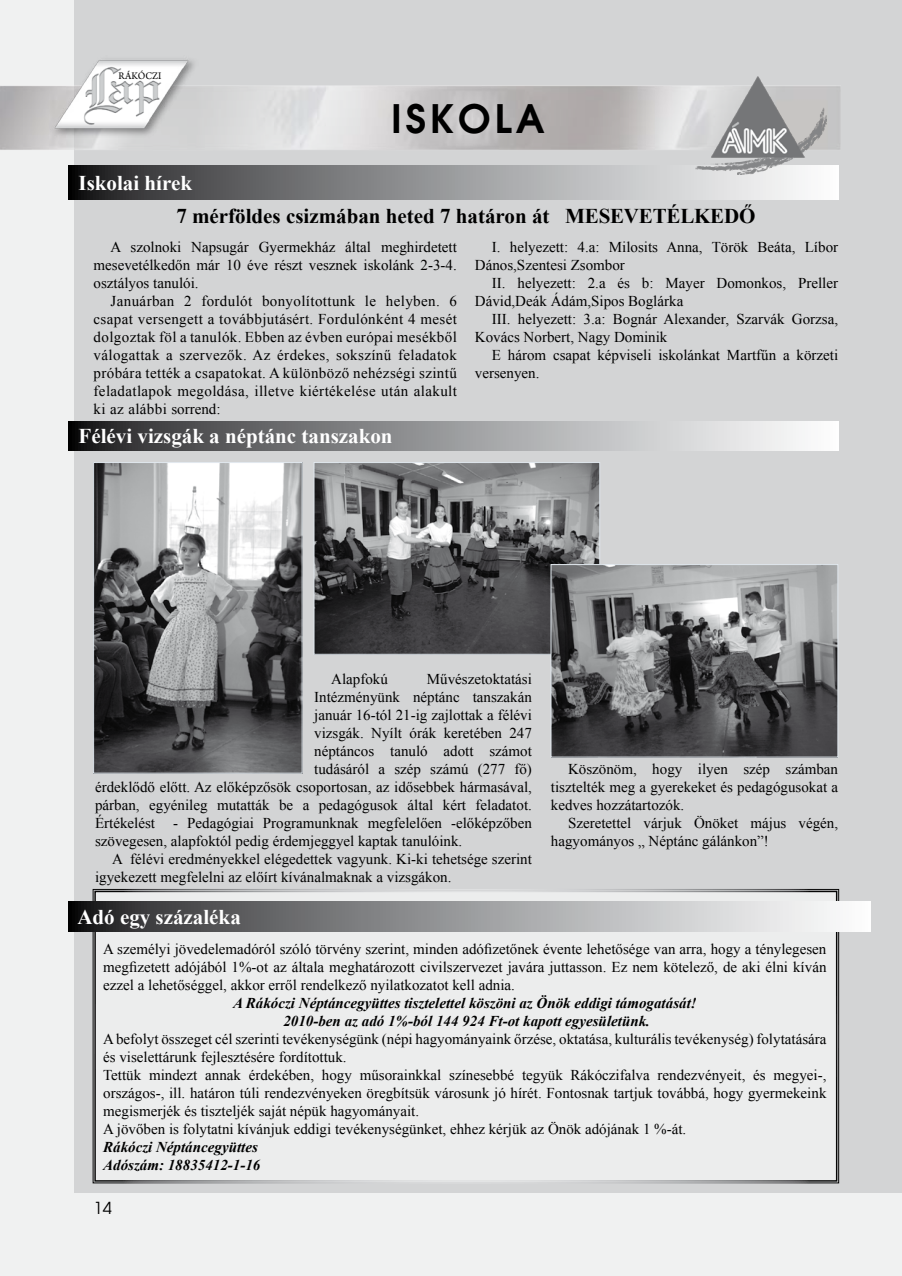
<style>
.page{position:relative;width:902px;height:1276px;background:#fff}
.page>*{position:absolute;margin:0;border:0;box-sizing:border-box;transform-origin:0 0}
.t1{font:700 39px "Avalon";letter-spacing:.1em;color:#000}
.t2{font:700 21px "Times New Roman";color:#fff}
.t3{font:700 21px "Times New Roman";color:#000}
.t4{font:16.5px "Avalon";color:#000}
.t5{font:15px/18px "Times New Roman";color:#000}
.t6{font:italic 700 15px/18px "Times New Roman";color:#000;text-align:center}
.t7{font:10.65px "Arno Pro";letter-spacing:.005em;color:#000;scale:.96 1}
</style>
<div class="page">
<div style="left:0;top:0;width:901px;height:1276px;background:#f0f1f1"></div>
<div style="left:75px;top:0;width:826px;height:1192px;background:#d3d4d5"></div>
<img style="left:0;top:31px;width:840px;height:172px">
<img style="left:51px;top:56px;width:148px;height:82px">
<svg style="left:68px;top:165px;width:770px;height:35px"></svg>
<img style="left:695px;top:77px;width:131px;height:98px">
<img style="left:95px;top:464px;width:205px;height:307px">
<div style="left:93px;top:462px;width:209px;height:311px;border:1px solid #e1e8ee"></div>
<img style="left:316px;top:464px;width:282px;height:188px">
<div style="left:314px;top:462px;width:286px;height:192px;border:1px solid #e1e8ee"></div>
<svg style="left:68px;top:421px;width:770px;height:29px"></svg>
<img style="left:552px;top:566px;width:284px;height:189px">
<div style="left:550px;top:564px;width:288px;height:193px;border:1px solid #e1e8ee"></div>
<div style="left:93px;top:889px;width:746px;height:294px;background:#eceded"></div>
<div style="left:94px;top:890px;width:743px;height:291px;border:2px solid #fff"></div>
<svg style="left:68px;top:901px;width:802px;height:30px"></svg>
<p class="t7" style="left:118px;top:70px;width:46px">RÁKÓCZI</p>
<h2 class="t2" style="left:79px;top:168px;width:115px">Iskolai hírek</h2>
<h1 class="t1" style="left:391px;top:94px;width:155px">ISKOLA</h1>
<h2 class="t3" style="left:176px;top:201px;width:580px">7 mérföldes csizmában heted 7 határon át MESEVETÉLKEDŐ</h2>
<p class="t5" style="left:475px;top:238px;width:365px;text-indent:17px">I. helyezett: 4.a: Milosits Anna, Török Beáta, Líbor<br>Dános,Szentesi Zsombor</p>
<p class="t5" style="left:475px;top:274px;width:365px;text-indent:17px">II. helyezett: 2.a és b: Mayer Domonkos, Preller<br>Dávid,Deák Ádám,Sipos Boglárka</p>
<p class="t5" style="left:475px;top:310px;width:365px;text-indent:17px">III. helyezett: 3.a: Bognár Alexander, Szarvák Gorzsa,<br>Kovács Norbert, Nagy Dominik</p>
<p class="t5" style="left:475px;top:346px;width:365px;text-indent:17px">E három csapat képviseli iskolánkat Martfűn a körzeti versenyen.</p>
<p class="t5" style="left:94px;top:238px;width:365px;text-align:justify;text-indent:17px">A szolnoki Napsugár Gyermekház által meghirdetett mesevetélkedőn már 10 éve részt vesznek iskolánk 2-3-4. osztályos tanulói.</p>
<p class="t5" style="left:94px;top:292px;width:365px;text-align:justify;text-indent:17px">Januárban 2 fordulót bonyolítottunk le helyben. 6 csapat versengett a továbbjutásért. Fordulónként 4 mesét dolgoztak föl a tanulók. Ebben az évben európai mesékből válogattak a szervezők. Az érdekes, sokszínű feladatok próbára tették a csapatokat. A különböző nehézségi szintű feladatlapok megoldása, illetve kiértékelése után alakult ki az alábbi sorrend:</p>
<h2 class="t2" style="left:79px;top:421px;width:315px">Félévi vizsgák a néptánc tanszakon</h2>
<p class="t5" style="left:331px;top:670px;width:58px">Alapfokú</p>
<p class="t5" style="left:427px;top:670px;width:106px">Művészetoktatási</p>
<p class="t5" style="left:314px;top:688px;width:219px">Intézményünk néptánc tanszakán</p>
<p class="t5" style="left:314px;top:706px;width:219px">január 16-tól 21-ig zajlottak a félévi</p>
<p class="t5" style="left:314px;top:724px;width:219px">vizsgák. Nyílt órák keretében 247</p>
<p class="t5" style="left:314px;top:742px;width:219px">néptáncos tanuló adott számot</p>
<p class="t5" style="left:314px;top:760px;width:219px">tudásáról a szép számú (277 fő)</p>
<p class="t5" style="left:95px;top:778px;width:438px">érdeklődő előtt. Az előképzősök csoportosan, az idősebbek hármasával,</p>
<p class="t5" style="left:95px;top:796px;width:438px">párban, egyénileg mutatták be a pedagógusok által kért feladatot.</p>
<p class="t5" style="left:95px;top:814px;width:438px">Értékelést - Pedagógiai Programunknak megfelelően -előképzőben</p>
<p class="t5" style="left:95px;top:832px;width:369px">szövegesen, alapfoktól pedig érdemjeggyel kaptak tanulóink.</p>
<p class="t5" style="left:112px;top:850px;width:421px">A félévi eredményekkel elégedettek vagyunk. Ki-ki tehetsége szerint</p>
<p class="t5" style="left:95px;top:868px;width:358px">igyekezett megfelelni az előírt kívánalmaknak a vizsgákon.</p>
<h2 class="t2" style="left:77px;top:902px;width:165px">Adó egy százaléka</h2>
<p class="t5" style="left:551px;top:760px;width:289px;text-align:justify;text-indent:17px">Köszönöm, hogy ilyen szép számban tisztelték meg a gyerekeket és pedagógusokat a kedves hozzátartozók.</p>
<p class="t5" style="left:551px;top:814px;width:289px;text-indent:17px">Szeretettel várjuk Önöket május végén, hagyományos „ Néptánc gálánkon”!</p>
<p class="t5" style="left:103px;top:940px;width:724px;text-align:justify">A személyi jövedelemadóról szóló törvény szerint, minden adófizetőnek évente lehetősége van arra, hogy a ténylegesen megfizetett adójából 1%-ot az általa meghatározott civilszervezet javára juttasson. Ez nem kötelező, de aki élni kíván ezzel a lehetőséggel, akkor erről rendelkező nyilatkozatot kell adnia.</p>
<p class="t6" style="left:233px;top:994px;width:465px">A Rákóczi Néptáncegyüttes tisztelettel köszöni az Önök eddigi támogatását!<br>2010-ben az adó 1%-ból 144 924 Ft-ot kapott egyesületünk.</p>
<p class="t5" style="left:103px;top:1030px;width:724px">A befolyt összeget cél szerinti tevékenységünk (népi hagyományaink őrzése, oktatása, kulturális tevékenység) folytatására és viselettárunk fejlesztésére fordítottuk.<br>Tettük mindezt annak érdekében, hogy műsorainkkal színesebbé tegyük Rákóczifalva rendezvényeit, és megyei-, országos-, ill. határon túli rendezvényeken öregbítsük városunk jó hírét. Fontosnak tartjuk továbbá, hogy gyermekeink megismerjék és tiszteljék saját népük hagyományait.<br>A jövőben is folytatni kívánjuk eddigi tevékenységünket, ehhez kérjük az Önök adójának 1 %-át.</p>
<p class="t6" style="left:103px;top:1138px;width:159px;text-align:left">Rákóczi Néptáncegyüttes<br>Adószám: 18835412-1-16</p>
<p class="t4" style="left:94px;top:1198px;width:20px">14</p>
</div>
